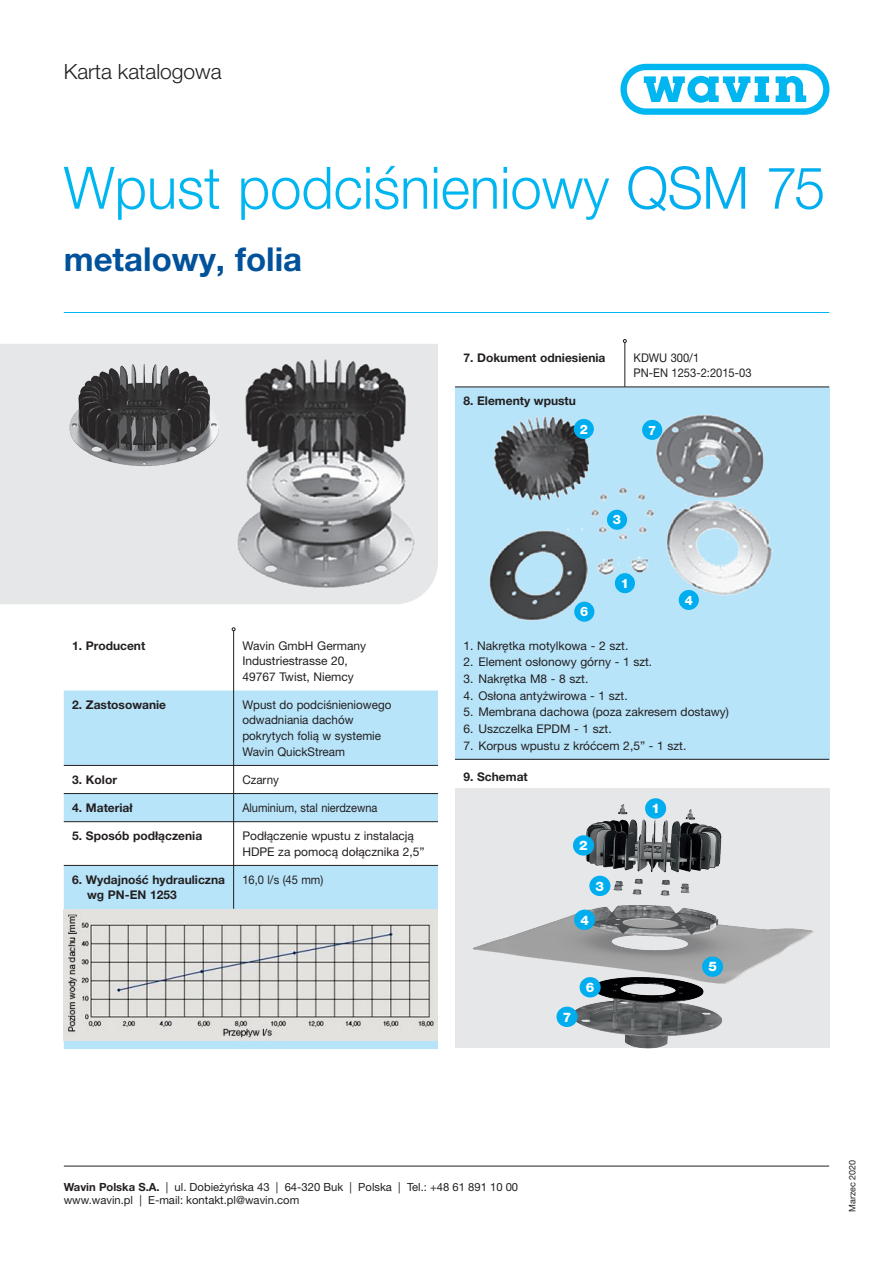
<style>
.page{position:relative;width:893px;height:1263px;background:#fff}
.page>*{position:absolute;margin:0;border:0;box-sizing:border-box;transform-origin:0 0}
.t1{font:300 58.5px "Helvetica Neue LT Pro";color:#00b6f0;scale:.96 1}
.t2{font:700 33px "Helvetica Neue LT Pro";color:#01529b}
.t3{font:300 21px "Helvetica Neue LT Pro";color:#231f20}
.t4{font:800 13.2px "Helvetica Neue LT Pro";color:#fff}
.t5{font:800 13.05px "Helvetica Neue LT Pro";color:#fff}
.t6{font:12px/15.6px "Helvetica Neue LT Pro";color:#231f20}
.t7{font:700 12px/15.6px "Helvetica Neue LT Pro";color:#231f20}
.t8{font:12px/15.6px "Helvetica Neue LT Pro";color:#231f20;scale:.93 1}
.t9{font:12px "Helvetica Neue LT Pro";color:#231f20;scale:.92 1}
.t10{font:11.25px/13.5px "Helvetica Neue LT Pro";color:#231f20}
.t11{font:9px "Helvetica Neue LT Pro";color:#231f20}
.s1{color:#00aeef}
.s2{font-weight:700}
</style>
<div class="page">
<hr style="left:64px;top:312px;width:765px;height:1px;background:#00b6f0">
<svg style="left:620px;top:64px;width:209px;height:51px"></svg>
<div style="left:0;top:344px;width:438px;height:260px;background:#e6e7e9"></div>
<img style="left:234px;top:357px;width:183px;height:234px">
<img style="left:68px;top:357px;width:153px;height:122px">
<svg style="left:64px;top:690px;width:374px;height:359px;fill:#b7e4f9"></svg>
<hr style="left:64px;top:821px;width:170px;height:1px;background:#231f20">
<hr style="left:234px;top:821px;width:204px;height:1px;background:#231f20">
<hr style="left:64px;top:865px;width:170px;height:1px;background:#231f20">
<hr style="left:234px;top:865px;width:204px;height:1px;background:#231f20">
<hr style="left:64px;top:765px;width:170px;height:1px;background:#231f20">
<hr style="left:234px;top:765px;width:204px;height:1px;background:#231f20">
<hr style="left:64px;top:793px;width:170px;height:1px;background:#231f20">
<hr style="left:234px;top:793px;width:204px;height:1px;background:#231f20">
<div style="left:455px;top:387px;width:374px;height:372px;background:#b7e4f9"></div>
<hr style="left:455px;top:759px;width:170px;height:1px;background:#231f20">
<hr style="left:625px;top:759px;width:204px;height:1px;background:#231f20">
<hr style="left:455px;top:387px;width:170px;height:1px;background:#231f20">
<hr style="left:625px;top:387px;width:204px;height:1px;background:#231f20">
<img style="left:489px;top:414px;width:283px;height:208px">
<div style="left:615px;top:573px;width:20px;height:20px;background:#00aeef;border-radius:50%"></div>
<div style="left:642px;top:420px;width:20px;height:20px;background:#00aeef;border-radius:50%"></div>
<div style="left:679px;top:590px;width:20px;height:20px;background:#00aeef;border-radius:50%"></div>
<div style="left:607px;top:510px;width:20px;height:20px;background:#00aeef;border-radius:50%"></div>
<div style="left:574px;top:419px;width:20px;height:20px;background:#00aeef;border-radius:50%"></div>
<div style="left:574px;top:602px;width:20px;height:20px;background:#00aeef;border-radius:50%"></div>
<div style="left:455px;top:788px;width:374px;height:260px;background:#e6e7e9"></div>
<img style="left:472px;top:804px;width:342px;height:244px">
<div style="left:645px;top:798px;width:21px;height:21px;background:#00aeef;border-radius:50%"></div>
<div style="left:573px;top:835px;width:21px;height:21px;background:#00aeef;border-radius:50%"></div>
<div style="left:589px;top:876px;width:21px;height:20px;background:#00aeef;border-radius:50%"></div>
<div style="left:574px;top:909px;width:21px;height:21px;background:#00aeef;border-radius:50%"></div>
<div style="left:580px;top:977px;width:21px;height:20px;background:#00aeef;border-radius:50%"></div>
<div style="left:702px;top:956px;width:21px;height:21px;background:#00aeef;border-radius:50%"></div>
<div style="left:556px;top:1007px;width:22px;height:20px;background:#00aeef;border-radius:50%"></div>
<svg style="left:455px;top:339px;width:374px;height:48px"></svg>
<hr style="left:233px;top:631px;width:1px;height:278px;background:#231f20">
<hr style="left:64px;top:1166px;width:765px;height:1px;background:#231f20">
<img style="left:64px;top:909px;width:374px;height:132px">
<h3 class="t3" style="left:64px;top:58px;width:159px">Karta katalogowa</h3>
<h1 class="t1" style="left:64px;top:152px;width:795px">Wpust podciśnieniowy <span class="s1">QSM 75</span></h1>
<h2 class="t2" style="left:64px;top:239px;width:240px">metalowy, folia</h2>
<p class="t7" style="left:72px;top:637px;width:75px">1. Producent</p>
<p class="t6" style="left:242px;top:637px;width:125px">Wavin GmbH Germany<br>Industriestrasse 20,<br>49767 Twist, Niemcy</p>
<p class="t7" style="left:72px;top:696px;width:95px">2. Zastosowanie</p>
<p class="t6" style="left:242px;top:696px;width:150px">Wpust do podciśnieniowego odwadniania dachów pokrytych folią w systemie<br>Wavin QuickStream</p>
<p class="t7" style="left:72px;top:771px;width:46px">3. Kolor</p>
<p class="t6" style="left:242px;top:771px;width:38px">Czarny</p>
<p class="t7" style="left:72px;top:799px;width:62px">4. Materiał</p>
<p class="t9" style="left:242px;top:800px;width:148px">Aluminium, stal nierdzewna</p>
<p class="t7" style="left:72px;top:828px;width:131px">5. Sposób podłączenia</p>
<p class="t6" style="left:242px;top:828px;width:184px">Podłączenie wpustu z instalacją<br>HDPE za pomocą dołącznika 2,5”</p>
<p class="t7" style="left:87px;top:871px;width:140px;text-indent:-15px">6. Wydajność hydrauliczna wg PN-EN 1253</p>
<p class="t8" style="left:242px;top:871px;width:89px">16,0 l/s (45 mm)</p>
<p class="t7" style="left:463px;top:349px;width:143px">7. Dokument odniesienia</p>
<p class="t8" style="left:634px;top:349px;width:128px">KDWU 300/1<br>PN-EN 1253-2:2015-03</p>
<p class="t7" style="left:463px;top:393px;width:114px">8. Elementy wpustu</p>
<p class="t5" style="left:580px;top:421px;width:10px">2</p>
<p class="t5" style="left:648px;top:422px;width:10px">7</p>
<p class="t5" style="left:613px;top:512px;width:10px">3</p>
<p class="t5" style="left:621px;top:575px;width:10px">1</p>
<p class="t5" style="left:685px;top:592px;width:10px">4</p>
<p class="t5" style="left:580px;top:604px;width:10px">6</p>
<p class="t6" style="left:463px;top:637px;width:166px">1. Nakrętka motylkowa - 2 szt.</p>
<p class="t6" style="left:463px;top:654px;width:190px">2. Element osłonowy górny - 1 szt.</p>
<p class="t6" style="left:463px;top:671px;width:126px">3. Nakrętka M8 - 8 szt.</p>
<p class="t6" style="left:463px;top:687px;width:166px">4. Osłona antyżwirowa - 1 szt.</p>
<p class="t6" style="left:463px;top:704px;width:267px">5. Membrana dachowa (poza zakresem dostawy)</p>
<p class="t6" style="left:463px;top:720px;width:150px">6. Uszczelka EPDM - 1 szt.</p>
<p class="t6" style="left:463px;top:737px;width:224px">7. Korpus wpustu z króćcem 2,5” - 1 szt.</p>
<p class="t7" style="left:463px;top:768px;width:66px">9. Schemat</p>
<p class="t4" style="left:651px;top:801px;width:10px">1</p>
<p class="t4" style="left:579px;top:838px;width:10px">2</p>
<p class="t4" style="left:596px;top:878px;width:10px">3</p>
<p class="t4" style="left:580px;top:912px;width:10px">4</p>
<p class="t4" style="left:563px;top:1009px;width:10px">7</p>
<p class="t4" style="left:586px;top:979px;width:10px">6</p>
<p class="t4" style="left:708px;top:959px;width:10px">5</p>
<p class="t10" style="left:64px;top:1179px;width:456px"><span class="s2">Wavin Polska S.A.</span> | ul. Dobieżyńska 43 | 64-320 Buk | Polska | Tel.: +48 61 891 10 00 www.wavin.pl | E-mail: kontakt.pl@wavin.com</p>
<p class="t11" style="left:847px;top:1212px;width:54px;rotate:-90deg">Marzec 2020</p>
</div>
